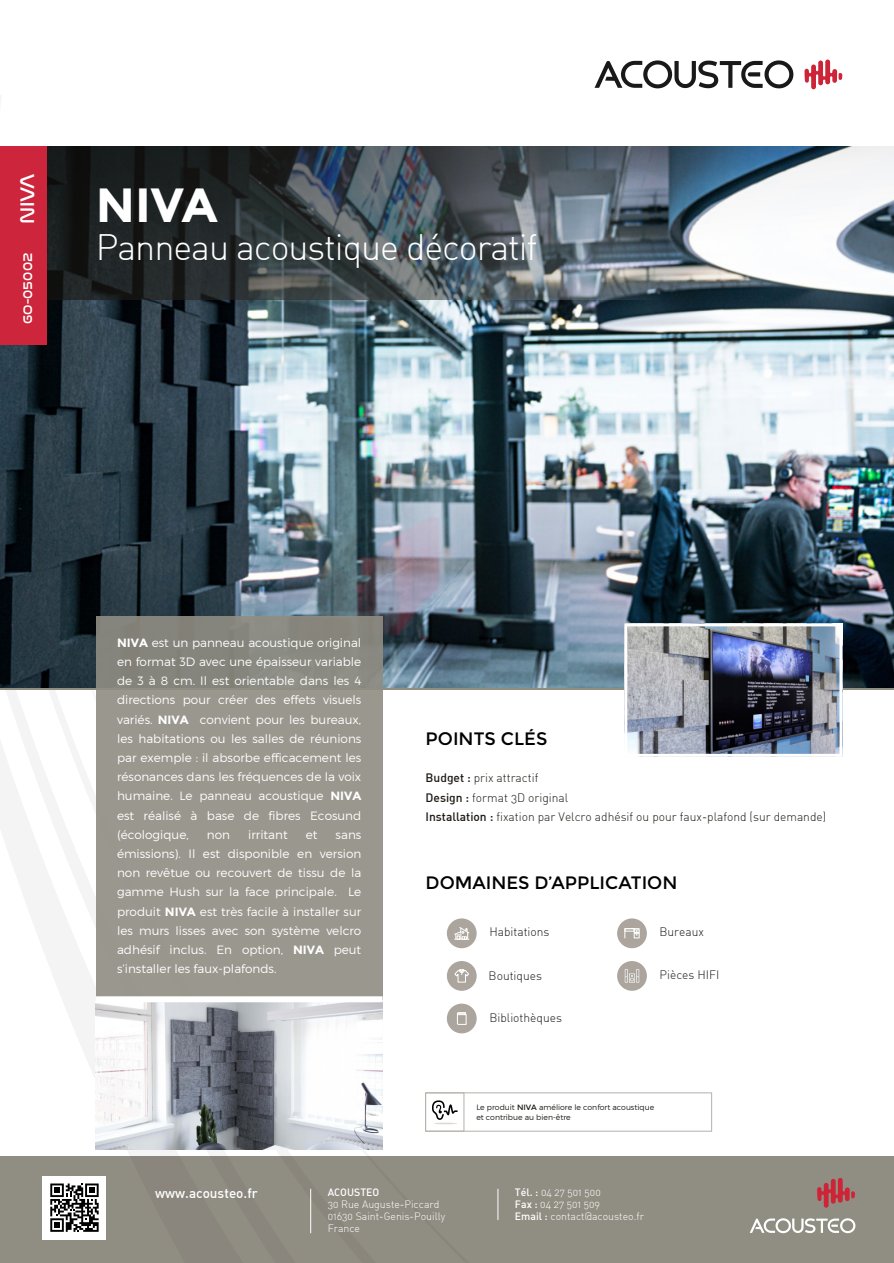
<style>
.page{position:relative;width:894px;height:1263px;background:#fff}
.page>*{position:absolute;margin:0;border:0;box-sizing:border-box;transform-origin:0 0}
.t1{font:700 48px "Montserrat";color:#fff}
.t2{font:36px "DIN Light Alternate";letter-spacing:-.03em;color:#fff}
.t3{font:20.25px "Nasalization Rg";color:#fff}
.t4{font:18px "Montserrat";color:#000}
.t5{font:13.5px "DIN Medium Alternate";color:#fff}
.t6{font:12.9px "Nasalization Rg";color:#fff}
.t7{font:300 12px/19.2px "Montserrat";color:#fff;text-align:justify}
.t8{font:12px/19.5px "DIN Light Alternate";color:#1e1a14}
.t9{font:12px "DIN Light Alternate";color:#1c1a18}
.t10{font:10.5px/12px "DIN Light Alternate";color:#fff}
.t11{font:10.5px "DIN Medium Alternate";color:#fff}
.t12{font:300 7.65px/10.1px "Montserrat";color:#1c1a18}
.s1{font-weight:700}
.s2{font-family:"DIN Medium Alternate"}
.s3{font-weight:400}
</style>
<div class="page">
<svg style="left:0;top:96px;width:516px;height:1061px"></svg>
<div style="left:0;top:1157px;width:893px;height:106px;background:#908d83"></div>
<hr style="left:497px;top:1189px;width:1px;height:31px;background:#fff">
<hr style="left:310px;top:1189px;width:1px;height:44px;background:#fff">
<svg style="left:817px;top:1178px;width:37px;height:30px"></svg>
<svg style="left:749px;top:1218px;width:106px;height:15px"></svg>
<svg style="left:804px;top:60px;width:38px;height:29px"></svg>
<svg style="left:594px;top:60px;width:199px;height:28px"></svg>
<div style="left:43px;top:1176px;width:63px;height:63px;background:#fff"></div>
<svg style="left:50px;top:1183px;width:49px;height:49px"></svg>
<img style="left:0;top:304px;width:893px;height:385px">
<img style="left:96px;top:1002px;width:286px;height:148px">
<hr style="left:0;top:689px;width:893px;height:1px;background:#908d83">
<div style="left:96px;top:616px;width:286px;height:383px;background:#908d83;opacity:.91"></div>
<div style="left:96px;top:996px;width:286px;height:6px;background:#fff"></div>
<img style="left:47px;top:146px;width:846px;height:158px">
<div style="left:0;top:146px;width:47px;height:198px;background:#cd253c"></div>
<img style="left:624px;top:623px;width:218px;height:134px">
<div style="left:617px;top:918px;width:29px;height:30px;background:#aba59d;border-radius:50%"></div>
<svg style="left:624px;top:928px;width:15px;height:10px"></svg>
<div style="left:446px;top:918px;width:30px;height:30px;background:#aba59d;border-radius:50%"></div>
<svg style="left:454px;top:927px;width:15px;height:13px"></svg>
<div style="left:617px;top:961px;width:29px;height:30px;background:#aba59d;border-radius:50%"></div>
<svg style="left:624px;top:969px;width:15px;height:13px"></svg>
<div style="left:446px;top:1004px;width:30px;height:29px;background:#aba59d;border-radius:50%"></div>
<svg style="left:457px;top:1012px;width:9px;height:13px"></svg>
<div style="left:446px;top:961px;width:30px;height:30px;background:#aba59d;border-radius:50%"></div>
<svg style="left:454px;top:969px;width:15px;height:14px"></svg>
<div style="left:425px;top:1093px;width:286px;height:38px;border:1px solid #b5b1ab"></div>
<div style="left:425px;top:1093px;width:39px;height:38px;border:1px solid #b5b1ab"></div>
<svg style="left:432px;top:1100px;width:25px;height:24px"></svg>
<h3 class="t3" style="left:19px;top:224px;width:52px;rotate:-90deg">NIVA</h3>
<p class="t6" style="left:23px;top:324px;width:72px;rotate:-90deg">GO-05002</p>
<h1 class="t1" style="left:96px;top:176px;width:123px">NIVA</h1>
<h2 class="t2" style="left:96px;top:226px;width:443px">Panneau acoustique décoratif</h2>
<p class="t7" style="left:117px;top:633px;width:246px"><span class="s1">NIVA</span> est un panneau acoustique original en format 3D avec une épaisseur variable de 3 à 8 cm. Il est orientable dans les 4 directions pour créer des effets visuels variés. <span class="s1">NIVA</span> convient pour les bureaux, les habitations ou les salles de réunions par exemple : il absorbe efficacement les résonances dans les fréquences de la voix humaine. Le panneau acoustique <span class="s1">NIVA </span>est réalisé à base de fibres Ecosund (écologique,</p>
<p class="t7" style="left:207px;top:825px;width:25px">non</p>
<p class="t7" style="left:248px;top:825px;width:41px">irritant</p>
<p class="t7" style="left:306px;top:825px;width:13px">et</p>
<p class="t7" style="left:117px;top:825px;width:246px;text-indent:218px">sans émissions). Il est disponible en version non revêtue ou recouvert de tissu de la gamme Hush sur la face principale. Le produit <span class="s1">NIVA</span> est très facile à installer sur les murs lisses avec son système velcro adhésif inclus. En option, <span class="s1">NIVA</span> peut s’installer les faux-plafonds.</p>
<h3 class="t4" style="left:425px;top:727px;width:123px">POINTS CLÉS</h3>
<p class="t8" style="left:425px;top:768px;width:402px"><span class="s2">Budget :</span> prix attractif<br><span class="s2">Design :</span> format 3D original<br><span class="s2">Installation :</span> fixation par Velcro adhésif ou pour faux-plafond (sur demande)</p>
<h3 class="t4" style="left:425px;top:872px;width:253px">DOMAINES D’APPLICATION</h3>
<p class="t9" style="left:489px;top:924px;width:62px">Habitations</p>
<p class="t9" style="left:659px;top:924px;width:46px">Bureaux</p>
<p class="t9" style="left:659px;top:967px;width:61px">Pièces HIFI</p>
<p class="t9" style="left:489px;top:1011px;width:74px">Bibliothèques</p>
<p class="t9" style="left:488px;top:968px;width:55px">Boutiques</p>
<p class="t12" style="left:476px;top:1102px;width:179px">Le produit <span class="s3">NIVA</span> améliore le confort acoustique et contribue au bien-être</p>
<p class="t5" style="left:155px;top:1185px;width:104px">www.acousteo.fr</p>
<p class="t10" style="left:514px;top:1186px;width:130px"><span class="s2">Tél. :</span> 04 27 501 500<br><span class="s2">Fax :</span> 04 27 501 509<br><span class="s2">Email :</span> contact@acousteo.fr</p>
<p class="t11" style="left:327px;top:1186px;width:53px">ACOUSTEO</p>
<p class="t10" style="left:327px;top:1198px;width:119px">30 Rue Auguste-Piccard<br>01630 Saint-Genis-Pouilly<br>France</p>
</div>
